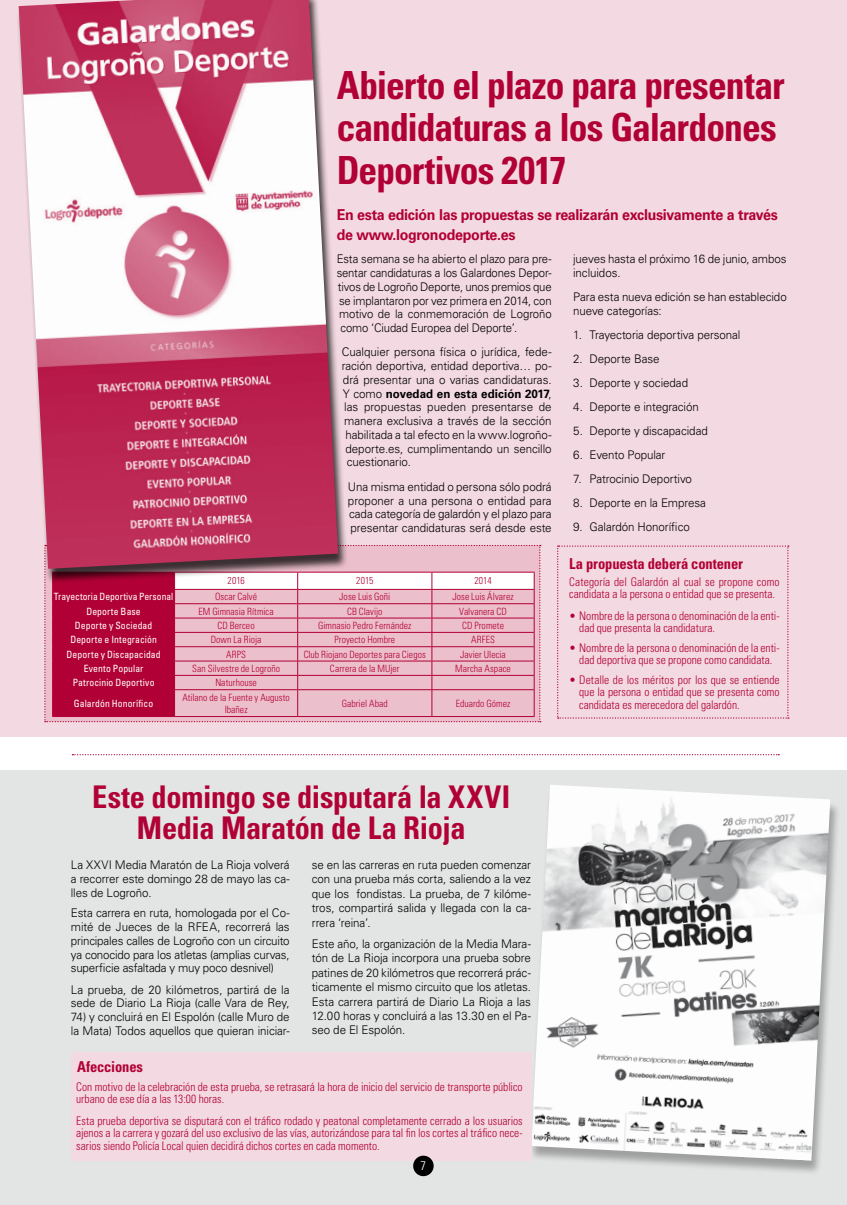
<style>
.page{position:relative;width:847px;height:1205px;background:#fff}
.page>*{position:absolute;margin:0;border:0;box-sizing:border-box;transform-origin:0 0}
.t1{font:700 condensed 38.75px/42.5px "Univers LT Std";letter-spacing:-.025em;color:#b10035}
.t2{font:700 condensed 31.25px/31.2px "Univers LT Std";letter-spacing:-.01em;color:#b10035;text-align:center}
.t3{font:700 15px/20px "Univers LT Std";letter-spacing:-.02em;color:#b10035;scale:.95 1}
.t4{font:700 condensed 15px "Univers LT Std";letter-spacing:-.01em;color:#b10035}
.t5{font:300 condensed 12.5px "Univers LT Std";color:#fff}
.t6{font:300 11.88px/13.8px "Univers LT Std";letter-spacing:-.005em;color:#000;text-align:justify}
.t7{font:300 condensed 11.88px/12.5px "Univers LT Std";color:#b10035}
.t8{font:300 11.88px "Univers LT Std";letter-spacing:-.005em;color:#000;scale:.95 1}
.t9{font:700 11.88px "Univers LT Std";letter-spacing:.005em;color:#000}
.t10{font:300 condensed 10px/12.5px "Univers LT Std";letter-spacing:.005em;color:#b10035;text-align:center}
.t11{font:condensed 10px "Univers LT Std";letter-spacing:.005em;color:#fff}
.t12{font:condensed 10px "Univers LT Std";letter-spacing:.005em;color:#fff;scale:.96 1}
.s1{font-weight:300}
</style>
<div class="page">
<div style="left:0;top:0;width:847px;height:736px;background:#f3d9e1"></div>
<svg style="left:557px;top:545px;width:232px;height:173px"></svg>
<svg style="left:72px;top:754px;width:707px;height:1px"></svg>
<div style="left:0;top:770px;width:847px;height:435px;background:#e3e4e4"></div>
<div style="left:528px;top:787px;width:312px;height:389px;background:#000;opacity:.3"></div>
<img style="left:531px;top:785px;width:299px;height:375px">
<div style="left:71px;top:1051px;width:460px;height:109px;background:#f3d9e1"></div>
<svg style="left:44px;top:545px;width:497px;height:177px;background:#dd8fa6"></svg>
<hr style="left:52px;top:716px;width:123px;height:1px;background:#b10035">
<hr style="left:175px;top:716px;width:123px;height:1px;background:#b10035">
<hr style="left:298px;top:716px;width:134px;height:1px;background:#b10035">
<hr style="left:432px;top:716px;width:102px;height:1px;background:#b10035">
<div style="left:16px;top:0;width:332px;height:584px;background:#000;opacity:.75"></div>
<img style="left:19px;top:0;width:319px;height:569px">
<div style="left:413px;top:1155px;width:21px;height:21px;background:#000;border-radius:50%"></div>
<h1 class="t1" style="left:337px;top:63px;width:449px">Abierto el plazo para presentar candidaturas a los Galardones<br>Deportivos 2017</h1>
<p class="t3" style="left:337px;top:204px;width:466px">En esta edición las propuestas se realizarán exclusivamente a través de www.logronodeporte.es</p>
<p class="t8" style="left:337px;top:252px;width:228px">Esta semana se ha abierto el plazo para pre-</p>
<p class="t8" style="left:337px;top:266px;width:228px">sentar candidaturas a los Galardones Depor-</p>
<p class="t8" style="left:338px;top:279px;width:226px">tivos de Logroño Deporte, unos premios que</p>
<p class="t8" style="left:339px;top:293px;width:225px">se implantaron por vez primera en 2014, con</p>
<p class="t8" style="left:339px;top:307px;width:225px">motivo de la conmemoración de Logroño</p>
<p class="t8" style="left:340px;top:321px;width:188px">como ‘Ciudad Europea del Deporte’.</p>
<p class="t6" style="left:342px;top:345px;width:211px">Cualquier persona física o jurídica, fede-</p>
<p class="t6" style="left:342px;top:359px;width:211px">ración deportiva, entidad deportiva… po-</p>
<p class="t6" style="left:343px;top:373px;width:210px">drá presentar una o varias candidaturas.</p>
<p class="t9" style="left:343px;top:386px;width:210px"><span class="s1">Y como</span> novedad en esta edición 2017<span class="s1">,</span></p>
<p class="t6" style="left:344px;top:400px;width:209px">las propuestas pueden presentarse de</p>
<p class="t6" style="left:344px;top:414px;width:209px">manera exclusiva a través de la sección</p>
<p class="t6" style="left:345px;top:428px;width:208px">habilitada a tal efecto en la www.logroño-</p>
<p class="t6" style="left:345px;top:442px;width:208px">deporte.es, cumplimentando un sencillo</p>
<p class="t6" style="left:347px;top:455px;width:66px">cuestionario.</p>
<p class="t6" style="left:348px;top:480px;width:205px">Una misma entidad o persona sólo podrá proponer a una persona o entidad para cada categoría de galardón y el plazo para presentar candidaturas será desde este</p>
<p class="t10" style="left:228px;top:575px;width:19px">2016</p>
<p class="t10" style="left:356px;top:575px;width:19px">2015</p>
<p class="t10" style="left:474px;top:575px;width:19px">2014</p>
<p class="t12" style="left:54px;top:590px;width:126px">Trayectoria Deportiva Personal</p>
<p class="t10" style="left:215px;top:590px;width:43px">Oscar Calvé</p>
<p class="t10" style="left:339px;top:590px;width:53px">Jose Luis Goñi</p>
<p class="t10" style="left:452px;top:590px;width:63px">Jose Luis Álvarez</p>
<p class="t11" style="left:86px;top:604px;width:56px">Deporte Base</p>
<p class="t10" style="left:198px;top:605px;width:77px">EM Gimnasia Rítmica</p>
<p class="t10" style="left:347px;top:605px;width:37px">CB Clavijo</p>
<p class="t10" style="left:459px;top:605px;width:49px">Valvanera CD</p>
<p class="t11" style="left:75px;top:619px;width:79px">Deporte y Sociedad</p>
<p class="t10" style="left:218px;top:619px;width:39px">CD Berceo</p>
<p class="t10" style="left:318px;top:619px;width:95px">Gimnasio Pedro Fernández</p>
<p class="t10" style="left:462px;top:619px;width:44px">CD Promete</p>
<p class="t11" style="left:70px;top:633px;width:88px">Deporte e Integración</p>
<p class="t10" style="left:211px;top:633px;width:52px">Down La Rioja</p>
<p class="t10" style="left:334px;top:633px;width:62px">Proyecto Hombre</p>
<p class="t10" style="left:471px;top:633px;width:25px">ARFES</p>
<p class="t11" style="left:67px;top:647px;width:95px">Deporte y Discapacidad</p>
<p class="t10" style="left:226px;top:648px;width:22px">ARPS</p>
<p class="t10" style="left:304px;top:648px;width:124px">Club Riojano Deportes para Ciegos</p>
<p class="t10" style="left:460px;top:648px;width:47px">Javier Ulecia</p>
<p class="t11" style="left:84px;top:662px;width:61px">Evento Popular</p>
<p class="t10" style="left:192px;top:662px;width:89px">San Silvestre de Logroño</p>
<p class="t10" style="left:330px;top:662px;width:71px">Carrera de la MUjer</p>
<p class="t10" style="left:455px;top:662px;width:57px">Marcha Aspace</p>
<p class="t11" style="left:73px;top:676px;width:83px">Patrocinio Deportivo</p>
<p class="t10" style="left:215px;top:676px;width:43px">Naturhouse</p>
<p class="t11" style="left:74px;top:697px;width:81px">Galardón Honorífico</p>
<p class="t10" style="left:182px;top:691px;width:109px">Atilano de la Fuente y Augusto<br>Ibañez</p>
<p class="t10" style="left:342px;top:697px;width:48px">Gabriel Abad</p>
<p class="t10" style="left:456px;top:697px;width:56px">Eduardo Gómez</p>
<p class="t6" style="left:573px;top:252px;width:215px">jueves hasta el próximo 16 de junio, ambos incluidos.</p>
<p class="t6" style="left:573px;top:290px;width:215px">Para esta nueva edición se han establecido nueve categorías:</p>
<p class="t6" style="left:573px;top:328px;width:169px">1. Trayectoria deportiva personal</p>
<p class="t6" style="left:573px;top:352px;width:88px">2. Deporte Base</p>
<p class="t6" style="left:573px;top:376px;width:116px">3. Deporte y sociedad</p>
<p class="t6" style="left:573px;top:400px;width:127px">4. Deporte e integración</p>
<p class="t6" style="left:573px;top:424px;width:136px">5. Deporte y discapacidad</p>
<p class="t6" style="left:573px;top:448px;width:94px">6. Evento Popular</p>
<p class="t6" style="left:573px;top:472px;width:120px">7. Patrocinio Deportivo</p>
<p class="t6" style="left:573px;top:496px;width:134px">8. Deporte en la Empresa</p>
<p class="t6" style="left:573px;top:520px;width:118px">9. Galardón Honorífico</p>
<p class="t4" style="left:569px;top:554px;width:175px">La propuesta deberá contener</p>
<p class="t7" style="left:569px;top:575px;width:212px">Categoría del Galardón al cual se propone como candidata a la persona o entidad que se presenta.</p>
<p class="t7" style="left:579px;top:609px;width:202px;text-indent:-10px">• Nombre de la persona o denominación de la enti&shy;dad que presenta la candidatura.</p>
<p class="t7" style="left:569px;top:641px;width:212px;text-align:center">• Nombre de la persona o denominación de la enti&shy;dad deportiva que se propone como candidata.</p>
<p class="t7" style="left:579px;top:673px;width:202px;text-align:justify;text-indent:-10px">• Detalle de los méritos por los que se entiende que la persona o entidad que se presenta como candidata es merecedora del galardón.</p>
<h2 class="t2" style="left:92px;top:781px;width:419px">Este domingo se disputará la XXVI<br>Media Maratón de La Rioja</h2>
<p class="t6" style="left:71px;top:858px;width:220px">La XXVI Media Maratón de La Rioja volverá a recorrer este domingo 28 de mayo las ca&shy;lles de Logroño.</p>
<p class="t6" style="left:71px;top:906px;width:220px">Esta carrera en ruta, homologada por el Co&shy;mité de Jueces de la RFEA, recorrerá las principales calles de Logroño con un circuito ya conocido para los atletas (amplias curvas, superficie asfaltada y muy poco desnivel)</p>
<p class="t6" style="left:71px;top:982px;width:220px">La prueba, de 20 kilómetros, partirá de la sede de Diario La Rioja (calle Vara de Rey,</p>
<p class="t6" style="left:71px;top:1010px;width:220px">74) y concluirá en El Espolón (calle Muro de la Mata) Todos aquellos que quieran iniciar-</p>
<p class="t6" style="left:312px;top:857px;width:221px;line-height:14.4px">se en las carreras en ruta pueden comenzar con una prueba más corta, saliendo a la vez que los fondistas. La prueba, de 7 kilóme&shy;tros, compartirá salida y llegada con la ca&shy;rrera ‘reina’.</p>
<p class="t6" style="left:312px;top:936px;width:221px;line-height:14.4px">Este año, la organización de la Media Mara&shy;tón de La Rioja incorpora una prueba sobre patines de 20 kilómetros que recorrerá prác&shy;ticamente el mismo circuito que los atletas.<br>Esta carrera partirá de Diario La Rioja a las 12.00 horas y concluirá a las 13.30 en el Pa&shy;seo de El Espolón.</p>
<p class="t4" style="left:77px;top:1058px;width:67px">Afecciones</p>
<p class="t7" style="left:76px;top:1080px;width:448px">Con motivo de la celebración de esta prueba, se retrasará la hora de inicio del servicio de transporte público urbano de ese día a las 13:00 horas.</p>
<p class="t7" style="left:76px;top:1114px;width:448px;text-align:justify">Esta prueba deportiva se disputará con el tráfico rodado y peatonal completamente cerrado a los usuarios ajenos a la carrera y gozará del uso exclusivo de las vías, autorizándose para tal fin los cortes al tráfico nece&shy;sarios siendo Policía Local quien decidirá dichos cortes en cada momento.</p>
<p class="t5" style="left:421px;top:1158px;width:7px">7</p>
</div>
